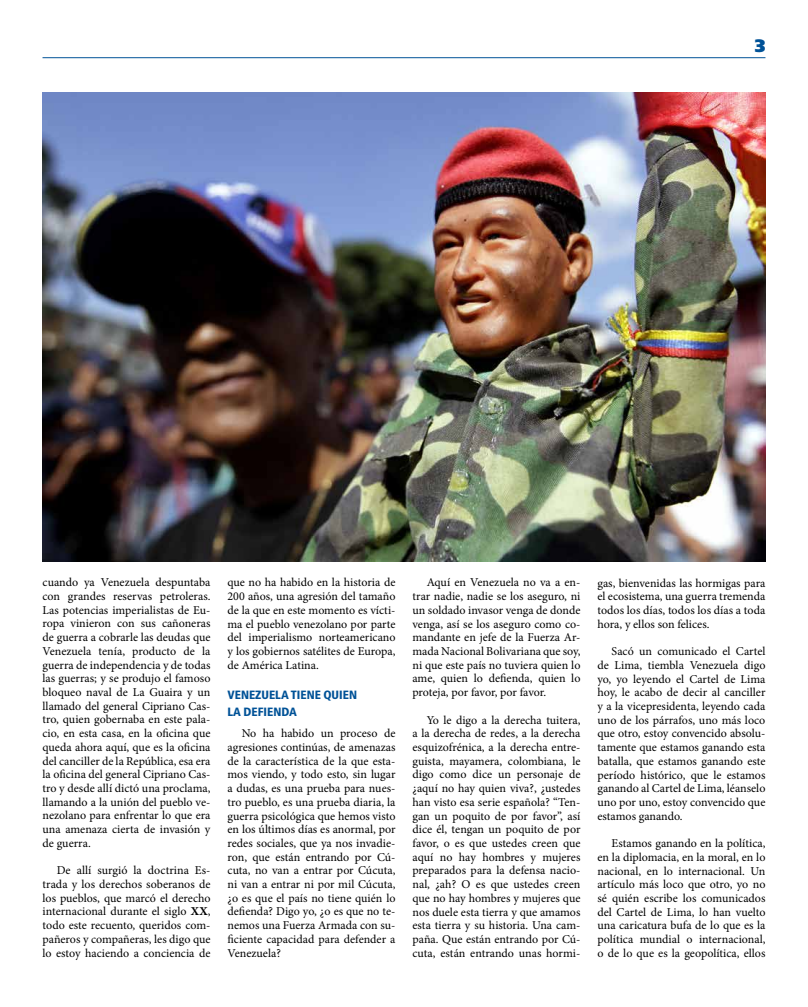
<style>
.page{position:relative;width:808px;height:1007px;background:#fff}
.page>*{position:absolute;margin:0;border:0;box-sizing:border-box;transform-origin:0 0}
.t1{font:900 18px "Frutiger LT Std";color:#005297}
.t2{font:12px/13.7px "Minion Pro";color:#000;text-align:justify}
.t3{font:900 condensed 12px/17px "Frutiger LT Std";color:#005297}
.s1{font-weight:700}
</style>
<div class="page">
<hr style="left:43px;top:57px;width:722px;height:1px;background:#005297">
<img style="left:43px;top:93px;width:722px;height:468px">
<h1 class="t1" style="left:755px;top:35px;width:12px">3</h1>
<p class="t2" style="left:43px;top:575px;width:169px">cuando ya Venezuela despuntaba con grandes reservas petroleras.<br>Las potencias imperialistas de Eu&shy;ropa vinieron con sus cañoneras de guerra a cobrarle las deudas que Venezuela tenía, producto de la guerra de independencia y de todas las guerras; y se produjo el famoso bloqueo naval de La Guaira y un llamado del general Cipriano Cas&shy;tro, quien gobernaba en este pala&shy;cio, en esta casa, en la oficina que queda ahora aquí, que es la oficina del canciller de la República, esa era la oficina del general Cipriano Cas&shy;tro y desde allí dictó una proclama, llamando a la unión del pueblo ve&shy;nezolano para enfrentar lo que era una amenaza cierta de invasión y de guerra.</p>
<p class="t2" style="left:43px;top:863px;width:169px;text-indent:14px">De allí surgió la doctrina Es&shy;trada y los derechos soberanos de los pueblos, que marcó el derecho internacional durante el siglo <span class="s1">XX</span>, todo este recuento, queridos com&shy;pañeros y compañeras, les digo que lo estoy haciendo a conciencia de</p>
<p class="t2" style="left:227px;top:575px;width:169px">que no ha habido en la historia de 200 años, una agresión del tamaño de la que en este momento es vícti&shy;ma el pueblo venezolano por parte del imperialismo norteamericano y los gobiernos satélites de Europa, de América Latina.</p>
<p class="t3" style="left:227px;top:686px;width:131px">VENEZUELA TIENE QUIEN<br>LA DEFIENDA</p>
<p class="t2" style="left:227px;top:726px;width:169px;text-indent:14px">No ha habido un proceso de agresiones continúas, de amenazas de la característica de la que esta&shy;mos viendo, y todo esto, sin lugar a dudas, es una prueba para nues&shy;tro pueblo, es una prueba diaria, la guerra psicológica que hemos visto en los últimos días es anormal, por redes sociales, que ya nos invadie&shy;ron, que están entrando por Cú&shy;cuta, no van a entrar por Cúcuta, ni van a entrar ni por mil Cúcuta, ¿o es que el país no tiene quién lo defienda? Digo yo, ¿o es que no te&shy;nemos una Fuerza Armada con su&shy;ficiente capacidad para defender a Venezuela?</p>
<p class="t2" style="left:412px;top:575px;width:169px;text-indent:14px">Aquí en Venezuela no va a en&shy;trar nadie, nadie se los aseguro, ni un soldado invasor venga de donde venga, así se los aseguro como co&shy;mandante en jefe de la Fuerza Ar&shy;mada Nacional Bolivariana que soy, ni que este país no tuviera quien lo ame, quien lo defienda, quien lo proteja, por favor, por favor.</p>
<p class="t2" style="left:412px;top:712px;width:169px;text-indent:14px">Yo le digo a la derecha tuitera, a la derecha de redes, a la derecha esquizofrénica, a la derecha entre&shy;guista, mayamera, colombiana, le digo como dice un personaje de ¿aquí no hay quien viva?, ¿ustedes han visto esa serie española? “Ten&shy;gan un poquito de por favor”, así dice él, tengan un poquito de por favor, o es que ustedes creen que aquí no hay hombres y mujeres preparados para la defensa nacio&shy;nal, ¿ah? O es que ustedes creen que no hay hombres y mujeres que nos duele esta tierra y que amamos esta tierra y su historia. Una cam&shy;paña. Que están entrando por Cú&shy;cuta, están entrando unas hormi-</p>
<p class="t2" style="left:597px;top:576px;width:169px">gas, bienvenidas las hormigas para el ecosistema, una guerra tremenda todos los días, todos los días a toda hora, y ellos son felices.</p>
<p class="t2" style="left:597px;top:644px;width:169px;text-indent:14px">Sacó un comunicado el Cartel de Lima, tiembla Venezuela digo yo, yo leyendo el Cartel de Lima hoy, le acabo de decir al canciller y a la vicepresidenta, leyendo cada uno de los párrafos, uno más loco que otro, estoy convencido absolu&shy;tamente que estamos ganando esta batalla, que estamos ganando este período histórico, que le estamos ganando al Cartel de Lima, léanselo uno por uno, estoy convencido que estamos ganando.</p>
<p class="t2" style="left:597px;top:836px;width:169px;text-indent:14px">Estamos ganando en la política, en la diplomacia, en la moral, en lo nacional, en lo internacional. Un artículo más loco que otro, yo no sé quién escribe los comunicados del Cartel de Lima, lo han vuelto una caricatura bufa de lo que es la política mundial o internacional, o de lo que es la geopolítica, ellos</p>
</div>
